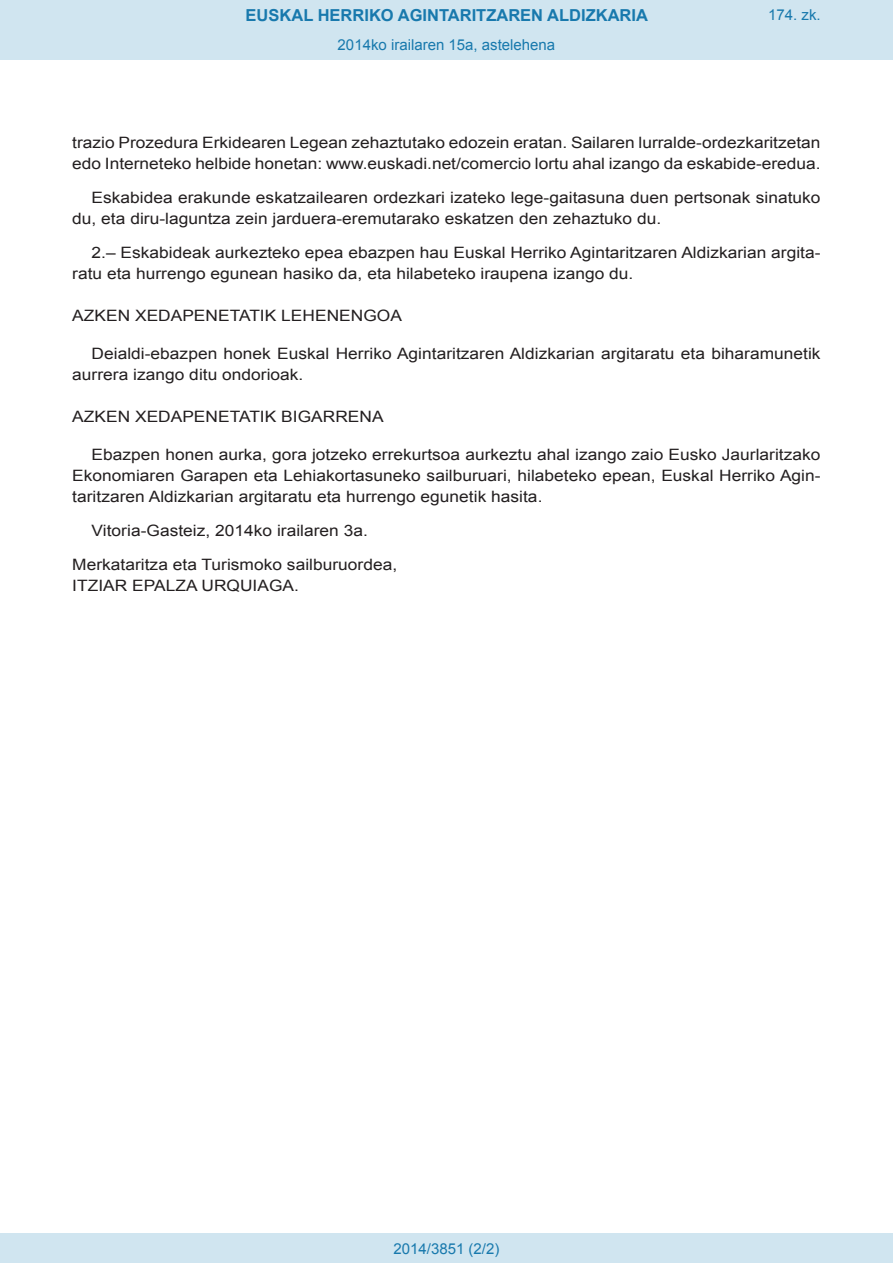
<style>
.page{position:relative;width:893px;height:1263px;background:#fff}
.page>*{position:absolute;margin:0;border:0;box-sizing:border-box;transform-origin:0 0}
.t1{font:700 16.5px "Arial";color:#1879ad}
.BOPVDetalle{font:15.6px/21px "Arial";color:#231f20;scale:1.11 1}
.BOPVDisposicion{font:15.6px "Arial";color:#231f20;scale:1.11 1}
.BOPVFirmaPuesto{font:15.6px "Arial";color:#231f20;scale:1.11 1}
.BOPVFirmaLugFec{font:15.6px "Arial";color:#231f20;scale:1.11 1}
.BOPVFirmaNombre{font:15.6px "Arial";color:#231f20;scale:1.11 1}
.Paginacion_Centro{font:15px "Arial";color:#1879ad}
</style>
<div class="page">
<div style="left:0;top:0;width:893px;height:60px;background:#d0e5f0"></div>
<div style="left:0;top:1233px;width:893px;height:30px;background:#d0e5f0"></div>
<p class="t1" style="left:246px;top:4px;width:404px">EUSKAL HERRIKO AGINTARITZAREN ALDIZKARIA</p>
<p class="Paginacion_Centro" style="left:338px;top:35px;width:219px">2014ko irailaren 15a, astelehena</p>
<p class="Paginacion_Centro" style="left:768px;top:5px;width:54px">174. zk.</p>
<p class="BOPVDetalle" style="left:72px;top:132px;width:676px">trazio Prozedura Erkidearen Legean zehaztutako edozein eratan. Sailaren lurralde-ordezkaritzetan edo Interneteko helbide honetan: www.euskadi.net/comercio lortu ahal izango da eskabide-eredua.</p>
<p class="BOPVDetalle" style="left:72px;top:187px;width:676px;text-indent:19px">Eskabidea erakunde eskatzailearen ordezkari izateko lege-gaitasuna duen pertsonak sinatuko du, eta diru-laguntza zein jarduera-eremutarako eskatzen den zehaztuko du.</p>
<p class="BOPVDetalle" style="left:72px;top:242px;width:676px;text-indent:19px">2.– Eskabideak aurkezteko epea ebazpen hau Euskal Herriko Agintaritzaren Aldizkarian argita&shy;ratu eta hurrengo egunean hasiko da, eta hilabeteko iraupena izango du.</p>
<p class="BOPVDisposicion" style="left:72px;top:305px;width:298px">AZKEN XEDAPENETATIK LEHENENGOA</p>
<p class="BOPVDetalle" style="left:72px;top:343px;width:676px;text-indent:19px">Deialdi-ebazpen honek Euskal Herriko Agintaritzaren Aldizkarian argitaratu eta biharamunetik aurrera izango ditu ondorioak.</p>
<p class="BOPVDisposicion" style="left:72px;top:406px;width:282px">AZKEN XEDAPENETATIK BIGARRENA</p>
<p class="BOPVDetalle" style="left:72px;top:444px;width:676px;text-align:justify;text-indent:19px">Ebazpen honen aurka, gora jotzeko errekurtsoa aurkeztu ahal izango zaio Eusko Jaurlaritzako Ekonomiaren Garapen eta Lehiakortasuneko sailburuari, hilabeteko epean, Euskal Herriko Agin&shy;taritzaren Aldizkarian argitaratu eta hurrengo egunetik hasita.</p>
<p class="BOPVFirmaLugFec" style="left:92px;top:520px;width:250px">Vitoria-Gasteiz, 2014ko irailaren 3a.</p>
<p class="BOPVFirmaPuesto" style="left:72px;top:554px;width:294px">Merkataritza eta Turismoko sailburuordea,</p>
<p class="BOPVFirmaNombre" style="left:72px;top:575px;width:206px">ITZIAR EPALZA URQUIAGA.</p>
<p class="Paginacion_Centro" style="left:393px;top:1238px;width:107px">2014/3851 (2/2)</p>
</div>
